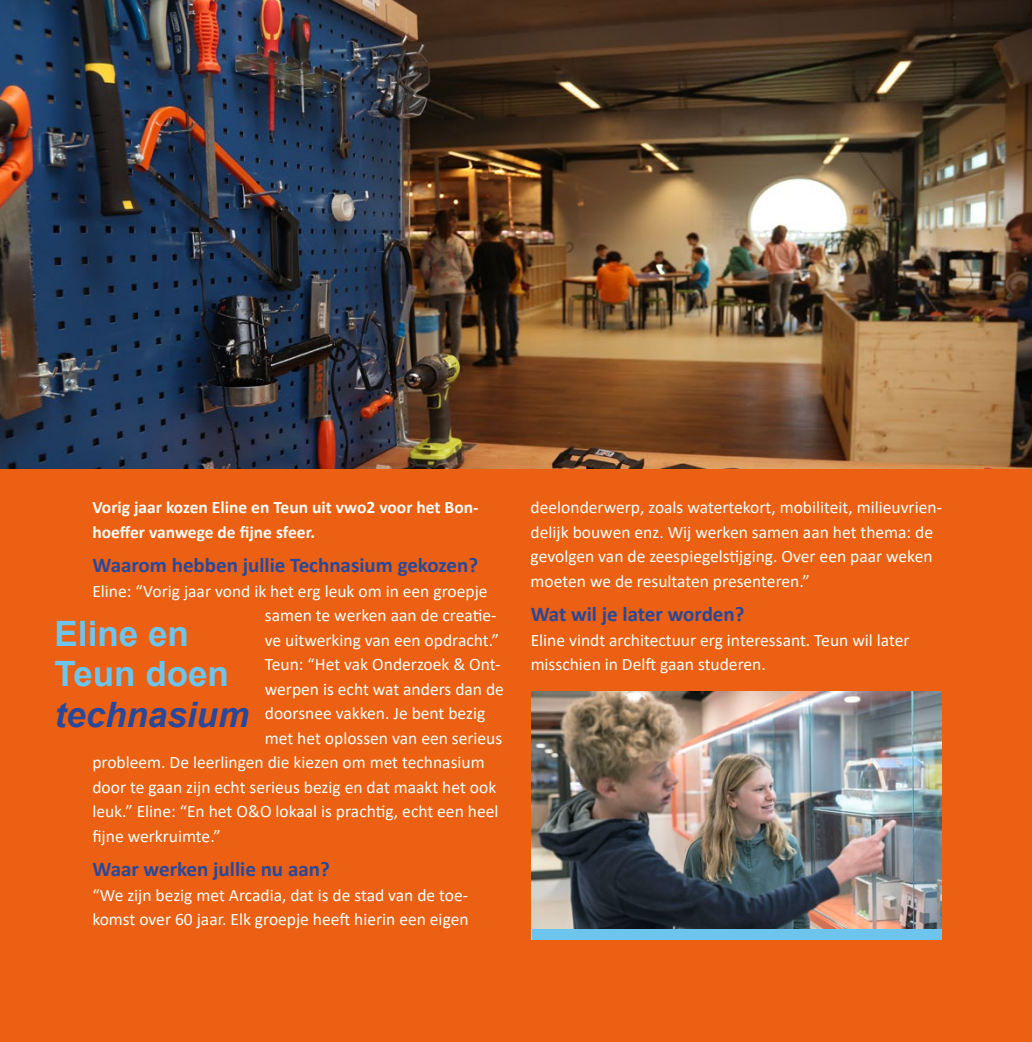
<style>
.page{position:relative;width:1032px;height:1042px;background:#fff}
.page>*{position:absolute;margin:0;border:0;box-sizing:border-box;transform-origin:0 0}
.t1{font:700 35px/40.2px "Arial";color:#6dc4ec}
.t2{font:italic 700 35px "Arial";color:#294899}
.t3{font:700 21px "Calibri";color:#294899}
.t4{font:17.5px/24.5px "Calibri";color:#fffef9}
.t5{font:700 17.5px/24.5px "Calibri";color:#fffef9}
</style>
<div class="page">
<div style="left:0;top:454px;width:1032px;height:588px;background:#eb6012"></div>
<img style="left:532px;top:691px;width:409px;height:238px">
<div style="left:532px;top:929px;width:409px;height:11px;background:#6dc4ec"></div>
<img style="left:0;top:0;width:1032px;height:469px">
<p class="t5" style="left:92px;top:495px;width:388px">Vorig jaar kozen Eline en Teun uit vwo2 voor het Bon&shy;hoeffer vanwege de fijne sfeer.</p>
<p class="t3" style="left:92px;top:550px;width:387px">Waarom hebben jullie Technasium gekozen?</p>
<p class="t4" style="left:92px;top:580px;width:397px">Eline: “Vorig jaar vond ik het erg leuk om in een groepje</p>
<p class="t4" style="left:265px;top:603px;width:233px">samen te werken aan de creatie-</p>
<p class="t4" style="left:265px;top:629px;width:236px">ve uitwerking van een opdracht.”</p>
<p class="t4" style="left:265px;top:653px;width:237px">Teun: “Het vak Onderzoek &amp; Ont-</p>
<p class="t4" style="left:265px;top:678px;width:241px">werpen is echt wat anders dan de</p>
<p class="t4" style="left:265px;top:702px;width:222px">doorsnee vakken. Je bent bezig</p>
<p class="t4" style="left:265px;top:727px;width:239px">met het oplossen van een serieus</p>
<p class="t4" style="left:92px;top:751px;width:394px">probleem. De leerlingen die kiezen om met technasium</p>
<p class="t4" style="left:92px;top:776px;width:405px">door te gaan zijn echt serieus bezig en dat maakt het ook</p>
<p class="t4" style="left:92px;top:799px;width:407px">leuk.” Eline: “En het O&amp;O lokaal is prachtig, echt een heel</p>
<p class="t4" style="left:92px;top:823px;width:130px">fijne werkruimte.”</p>
<p class="t3" style="left:92px;top:854px;width:239px">Waar werken jullie nu aan?</p>
<p class="t4" style="left:92px;top:884px;width:378px">“We zijn bezig met Arcadia, dat is de stad van de toe&shy;komst over 60 jaar. Elk groepje heeft hierin een eigen</p>
<h1 class="t1" style="left:55px;top:617px;width:176px">Eline en<br>Teun doen</h1>
<h1 class="t2" style="left:55px;top:701px;width:196px">technasium</h1>
<p class="t4" style="left:531px;top:496px;width:413px">deelonderwerp, zoals watertekort, mobiliteit, milieuvrien&shy;delijk bouwen enz. Wij werken samen aan het thema: de gevolgen van de zeespiegelstijging. Over een paar weken moeten we de resultaten presenteren.”</p>
<p class="t3" style="left:531px;top:599px;width:215px">Wat wil je later worden?</p>
<p class="t4" style="left:531px;top:629px;width:380px">Eline vindt architectuur erg interessant. Teun wil later misschien in Delft gaan studeren.</p>
</div>
